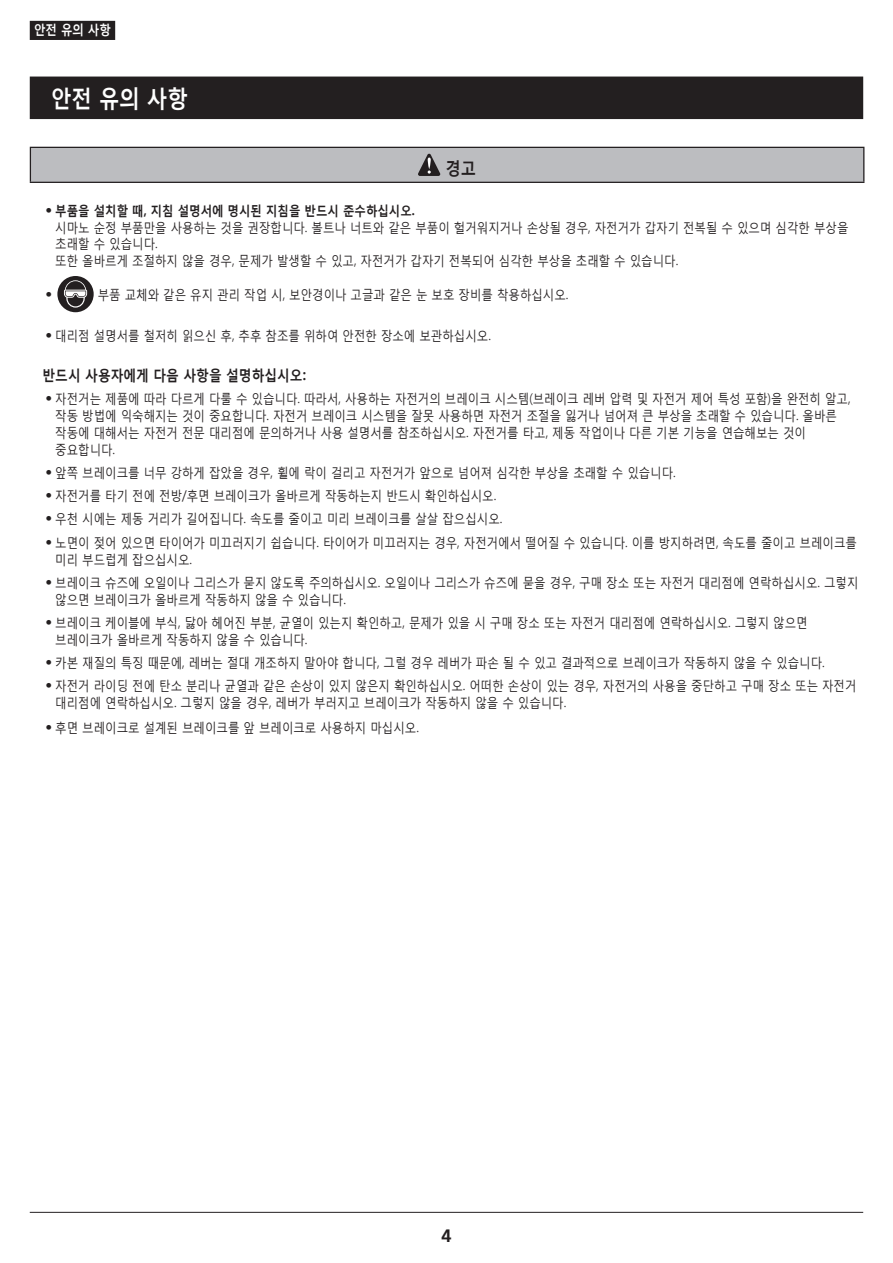
<style>
.page{position:relative;width:893px;height:1263px;background:#fff}
.page>*{position:absolute;margin:0;border:0;box-sizing:border-box;transform-origin:0 0}
.t1{font:700 24px "Malgun Gothic";color:#fff;scale:.85 1}
.t2{font:700 18px "Malgun Gothic";color:#231f20;scale:.85 1}
.t3{font:700 18px "Frutiger LT Pro";color:#231f20}
.t4{font:700 15px "Malgun Gothic";color:#231f20;scale:.85 1}
.t5{font:13.5px/16.8px "Malgun Gothic";color:#231f20;scale:.85 1}
.t6{font:700 13.5px "Malgun Gothic";color:#fff;scale:.85 1}
.t7{font:13.5px "Frutiger LT Pro";color:#231f20}
.s1{font-family:"Frutiger LT Pro"}
.s2{font-weight:700}
</style>
<div class="page">
<hr style="left:30px;top:1212px;width:833px;height:1px;background:#231f20">
<div style="left:30px;top:21px;width:85px;height:19px;background:#231f20"></div>
<div style="left:30px;top:77px;width:833px;height:42px;background:#231f20"></div>
<div style="left:30px;top:147px;width:834px;height:35px;background:#bcbdc0"></div>
<hr style="left:30px;top:147px;width:834px;height:1px;background:#231f20">
<hr style="left:30px;top:148px;width:1px;height:34px;background:#231f20">
<hr style="left:863px;top:148px;width:1px;height:34px;background:#231f20">
<hr style="left:30px;top:182px;width:834px;height:1px;background:#231f20">
<svg style="left:418px;top:154px;width:22px;height:22px"></svg>
<div style="left:57px;top:276px;width:37px;height:36px;background:#231f20;border-radius:50%"></div>
<svg style="left:64px;top:280px;width:23px;height:28px"></svg>
<p class="t6" style="left:34px;top:21px;width:92px">안전 유의 사항</p>
<h1 class="t1" style="left:51px;top:83px;width:162px">안전 유의 사항</h1>
<h2 class="t2" style="left:446px;top:157px;width:38px">경고</h2>
<p class="t5" style="left:55px;top:202px;width:935px;text-indent:-10px"><span class="s1">•</span> <span class="s2">부품을 설치할 때, 지침 설명서에 명시된 지침을 반드시 준수하십시오.<br></span>시마노 순정 부품만을 사용하는 것을 권장합니다. 볼트나 너트와 같은 부품이 헐거워지거나 손상될 경우, 자전거가 갑자기 전복될 수 있으며 심각한 부상을 초래할 수 있습니다.<br>또한 올바르게 조절하지 않을 경우, 문제가 발생할 수 있고, 자전거가 갑자기 전복되어 심각한 부상을 초래할 수 있습니다.</p>
<p class="t7" style="left:46px;top:287px;width:8px">•</p>
<p class="t5" style="left:98px;top:286px;width:555px">부품 교체와 같은 유지 관리 작업 시, 보안경이나 고글과 같은 눈 보호 장비를 착용하십시오.</p>
<p class="t5" style="left:46px;top:327px;width:525px"><span class="s1">•</span> 대리점 설명서를 철저히 읽으신 후, 추후 참조를 위하여 안전한 장소에 보관하십시오.</p>
<p class="t4" style="left:43px;top:365px;width:312px">반드시 사용자에게 다음 사항을 설명하십시오:</p>
<p class="t5" style="left:55px;top:390px;width:937px;text-indent:-10px"><span class="s1">•</span> 자전거는 제품에 따라 다르게 다룰 수 있습니다. 따라서, 사용하는 자전거의 브레이크 시스템(브레이크 레버 압력 및 자전거 제어 특성 포함)을 완전히 알고, 작동 방법에 익숙해지는 것이 중요합니다. 자전거 브레이크 시스템을 잘못 사용하면 자전거 조절을 잃거나 넘어져 큰 부상을 초래할 수 있습니다. 올바른 작동에 대해서는 자전거 전문 대리점에 문의하거나 사용 설명서를 참조하십시오. 자전거를 타고, 제동 작업이나 다른 기본 기능을 연습해보는 것이 중요합니다.</p>
<p class="t5" style="left:46px;top:464px;width:743px"><span class="s1">•</span> 앞쪽 브레이크를 너무 강하게 잡았을 경우, 휠에 락이 걸리고 자전거가 앞으로 넘어져 심각한 부상을 초래할 수 있습니다.</p>
<p class="t5" style="left:46px;top:487px;width:532px"><span class="s1">•</span> 자전거를 타기 전에 전방/후면 브레이크가 올바르게 작동하는지 반드시 확인하십시오.</p>
<p class="t5" style="left:46px;top:510px;width:539px"><span class="s1">•</span> 우천 시에는 제동 거리가 길어집니다. 속도를 줄이고 미리 브레이크를 살살 잡으십시오.</p>
<p class="t5" style="left:55px;top:534px;width:945px;text-indent:-10px"><span class="s1">•</span> 노면이 젖어 있으면 타이어가 미끄러지기 쉽습니다. 타이어가 미끄러지는 경우, 자전거에서 떨어질 수 있습니다. 이를 방지하려면, 속도를 줄이고 브레이크를 미리 부드럽게 잡으십시오.</p>
<p class="t5" style="left:55px;top:574px;width:946px;text-indent:-10px"><span class="s1">•</span> 브레이크 슈즈에 오일이나 그리스가 묻지 않도록 주의하십시오. 오일이나 그리스가 슈즈에 묻을 경우, 구매 장소 또는 자전거 대리점에 연락하십시오. 그렇지 않으면 브레이크가 올바르게 작동하지 않을 수 있습니다.</p>
<p class="t5" style="left:55px;top:614px;width:887px;text-indent:-10px"><span class="s1">•</span> 브레이크 케이블에 부식, 닳아 헤어진 부분, 균열이 있는지 확인하고, 문제가 있을 시 구매 장소 또는 자전거 대리점에 연락하십시오. 그렇지 않으면 브레이크가 올바르게 작동하지 않을 수 있습니다.</p>
<p class="t5" style="left:46px;top:654px;width:918px"><span class="s1">•</span> 카본 재질의 특징 때문에, 레버는 절대 개조하지 말아야 합니다, 그럴 경우 레버가 파손 될 수 있고 결과적으로 브레이크가 작동하지 않을 수 있습니다.</p>
<p class="t5" style="left:55px;top:677px;width:944px;text-indent:-10px"><span class="s1">•</span> 자전거 라이딩 전에 탄소 분리나 균열과 같은 손상이 있지 않은지 확인하십시오. 어떠한 손상이 있는 경우, 자전거의 사용을 중단하고 구매 장소 또는 자전거 대리점에 연락하십시오. 그렇지 않을 경우, 레버가 부러지고 브레이크가 작동하지 않을 수 있습니다.</p>
<p class="t5" style="left:46px;top:719px;width:441px"><span class="s1">•</span> 후면 브레이크로 설계된 브레이크를 앞 브레이크로 사용하지 마십시오.</p>
<h2 class="t3" style="left:441px;top:1224px;width:12px">4</h2>
</div>
